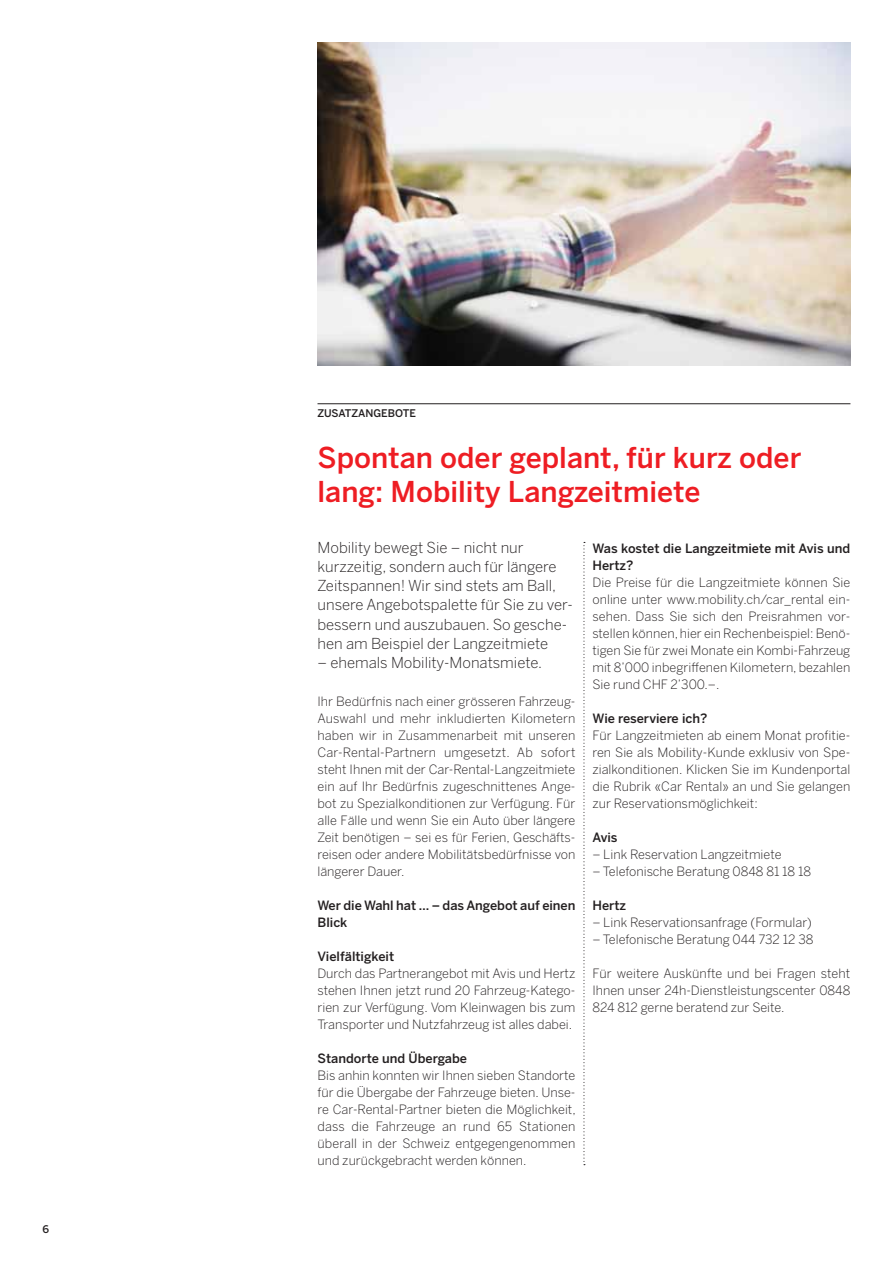
<style>
.page{position:relative;width:893px;height:1263px;background:#fff}
.page>*{position:absolute;margin:0;border:0;box-sizing:border-box;transform-origin:0 0}
.t1{font:500 28.5px/34px "Benton Sans";color:#ee1d23}
.t2{font:300 15px/19.2px "Benton Sans";color:#231f20}
.t3{font:300 12.75px/17px "Benton Sans";color:#231f20;text-align:justify}
.t4{font:500 12.75px/17px "Benton Sans";color:#231f20}
.t5{font:500 10.5px "Benton Sans";color:#231f20}
</style>
<div class="page">
<hr style="left:317px;top:403px;width:533px;height:1px;background:#231f20">
<svg style="left:583px;top:542px;width:2px;height:623px"></svg>
<img style="left:318px;top:43px;width:532px;height:323px">
<p class="t5" style="left:43px;top:1223px;width:8px">6</p>
<p class="t5" style="left:317px;top:407px;width:72px">zUSATZAN GEBOTE</p>
<h1 class="t1" style="left:317px;top:440px;width:485px">Spontan oder geplant, für kurz oder lang: Mobility Langzeitmiete</h1>
<p class="t2" style="left:317px;top:538px;width:257px">Mobility bewegt Sie – nicht nur kurzzeitig, sondern auch für längere Zeitspannen! Wir sind stets am Ball, unsere Angebotspalette für Sie zu ver&shy;bessern und auszubauen. So gesche&shy;hen am Beispiel der Langzeitmiete</p>
<p class="t2" style="left:317px;top:653px;width:226px">– ehemals Mobility-Monatsmiete.</p>
<p class="t4" style="left:592px;top:540px;width:259px">Was kostet die Langzeitmiete mit Avis und<br>Hertz?</p>
<p class="t3" style="left:592px;top:574px;width:259px">Die Preise für die Langzeitmiete können Sie online unter www.mobility.ch/car_rental ein&shy;sehen. Dass Sie sich den Preisrahmen vor&shy;stellen können,hier ein Rechenbeispiel: Benö&shy;tigen Sie für zwei Monate ein Kombi-Fahrzeug mit 8’000 inbegriffenen Kilometern, bezahlen Sie rund CHF 2’300.–.</p>
<p class="t4" style="left:592px;top:710px;width:117px">Wie reserviere ich?</p>
<p class="t3" style="left:592px;top:727px;width:259px">Für Langzeitmieten ab einem Monat profitie&shy;ren Sie als Mobility-Kunde exklusiv von Spe&shy;zialkonditionen. Klicken Sie im Kundenportal die Rubrik «Car Rental» an und Sie gelangen zur Reservationsmöglichkeit:</p>
<p class="t4" style="left:592px;top:829px;width:27px">Avis</p>
<p class="t3" style="left:592px;top:846px;width:191px">– Link Reservation Langzeitmiete</p>
<p class="t3" style="left:592px;top:863px;width:220px">– Telefonische Beratung 0848 81 18 18</p>
<p class="t4" style="left:592px;top:897px;width:35px">Hertz</p>
<p class="t3" style="left:592px;top:914px;width:221px">– Link Reservationsanfrage (Formular)</p>
<p class="t3" style="left:592px;top:931px;width:223px">– Telefonische Beratung 044 732 12 38</p>
<p class="t3" style="left:592px;top:965px;width:259px">Für weitere Auskünfte und bei Fragen steht Ihnen unser 24h-Dienstleistungscenter 0848<br>824 812 gerne beratend zur Seite.</p>
<p class="t3" style="left:317px;top:693px;width:260px">Ihr Bedürfnis nach einer grösseren Fahrzeug-Auswahl und mehr inkludierten Kilometern haben wir in Zusammenarbeit mit unseren Car-Rental-Partnern umgesetzt. Ab sofort steht Ihnen mit der Car-Rental-Langzeitmiete ein auf Ihr Bedürfnis zugeschnittenes Ange&shy;bot zu Spezialkonditionen zur Verfügung. Für alle Fälle und wenn Sie ein Auto über längere Zeit benötigen – sei es für Ferien, Geschäfts&shy;reisen oder andere Mobilitätsbedürfnisse von längerer Dauer.</p>
<p class="t4" style="left:317px;top:897px;width:259px">Wer die Wahl hat … – das Angebot auf einen<br>Blick</p>
<p class="t4" style="left:317px;top:948px;width:78px">Vielfältigkeit</p>
<p class="t3" style="left:317px;top:965px;width:259px">Durch das Partnerangebot mit Avis und Hertz stehen Ihnen jetzt rund 20 Fahrzeug-Katego&shy;rien zur Verfügung. Vom Kleinwagen bis zum Transporter und N utzfahrzeug ist alles dabei.</p>
<p class="t4" style="left:317px;top:1050px;width:151px">Standorte und Übergabe</p>
<p class="t3" style="left:317px;top:1067px;width:260px">Bis anhin konnten wir Ihnen sieben Standorte für die Übergabe der Fahrzeuge bieten. U nse&shy;re Car-Rental-Partner bieten die Möglichkeit, dass die Fahrzeuge an rund 65 Stationen überall in der Schweiz entgegengenommen und zurückgebracht werden können.</p>
</div>
